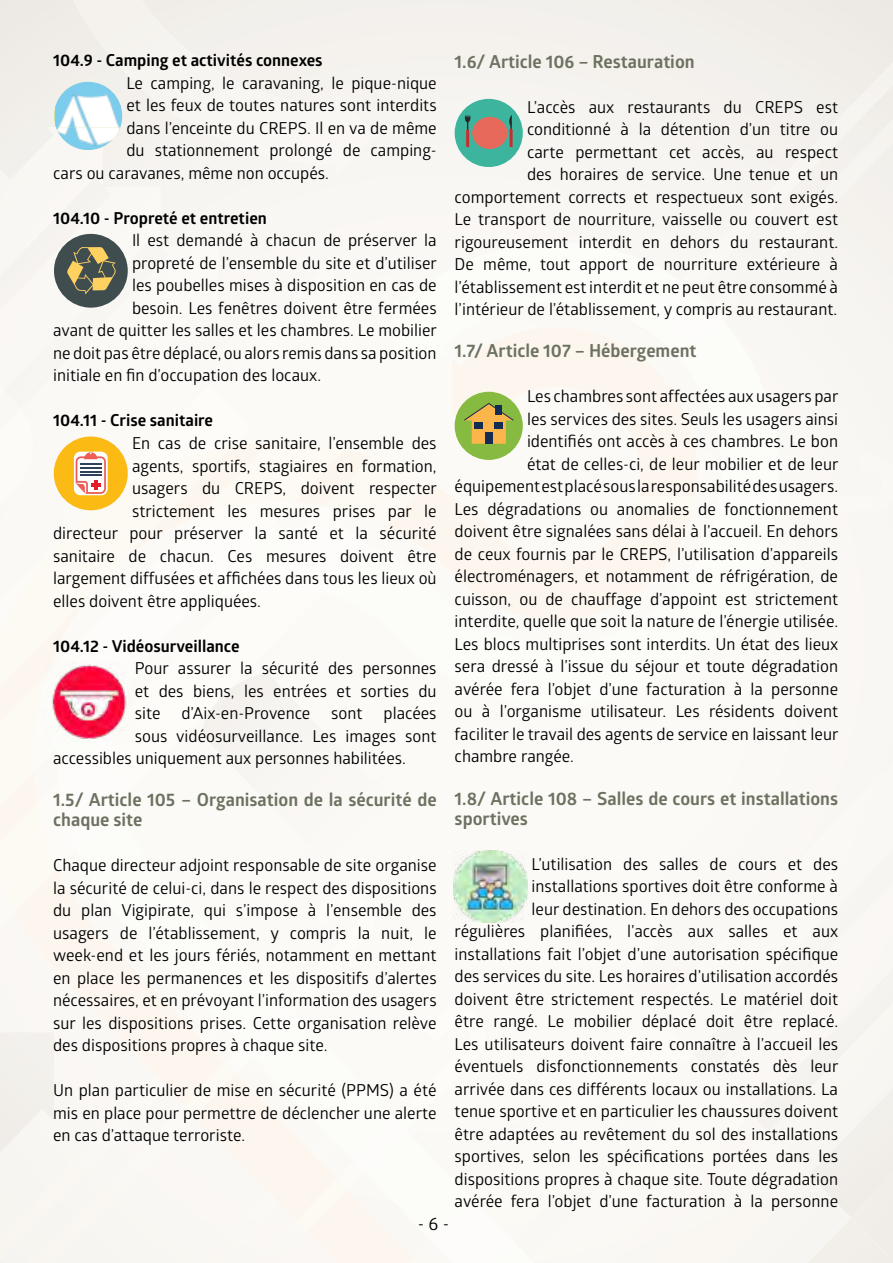
<style>
.page{position:relative;width:893px;height:1263px;background:#fff}
.page>*{position:absolute;margin:0;border:0;box-sizing:border-box;transform-origin:0 0}
.t1{font:700 18px/19.8px "Glober";color:#6c7160}
.t2{font:18px "Glober";color:#000}
.t3{font:16.5px/22.5px "Glober";color:#000;text-align:justify}
.t4{font:700 16.5px "Glober";color:#000}
</style>
<div class="page">
<div style="left:0;top:0;width:851px;height:557px;background:#f7f5f2"></div>
<div style="left:56px;top:0;width:320px;height:176px;background:#f5f3ef"></div>
<div style="left:57px;top:242px;width:722px;height:315px;background:#fbfaf6"></div>
<div style="left:33px;top:327px;width:664px;height:293px;background:#fcf8f5"></div>
<div style="left:652px;top:557px;width:241px;height:120px;background:#fbf9f6"></div>
<div style="left:814px;top:677px;width:79px;height:120px;background:#faf7f4"></div>
<div style="left:784px;top:797px;width:109px;height:56px;background:#faf8f5"></div>
<svg style="left:0;top:374px;width:493px;height:479px"></svg>
<svg style="left:212px;top:673px;width:55px;height:36px"></svg>
<div style="left:600px;top:456px;width:293px;height:54px;background:#fcfaf5"></div>
<div style="left:0;top:853px;width:893px;height:410px;background:#fbf9f5"></div>
<div style="left:0;top:180px;width:33px;height:531px;background:#faf8f4"></div>
<div style="left:681px;top:0;width:212px;height:319px;background:#f5f2ee"></div>
<svg style="left:664px;top:282px;width:58px;height:58px"></svg>
<img style="left:55px;top:82px;width:67px;height:46px">
<img style="left:56px;top:128px;width:64px;height:22px">
<div style="left:54px;top:234px;width:74px;height:74px;background:#404d4f;border-radius:50%"></div>
<svg style="left:67px;top:247px;width:49px;height:47px"></svg>
<div style="left:54px;top:436px;width:74px;height:74px;background:#fcba14;border-radius:50%"></div>
<div style="left:74px;top:452px;width:34px;height:43px;background:#fcffff;border-radius:6px"></div>
<svg style="left:75px;top:452px;width:31px;height:42px"></svg>
<img style="left:44px;top:662px;width:91px;height:79px">
<div style="left:455px;top:392px;width:68px;height:68px;background:#87ba40;border-radius:50%"></div>
<svg style="left:209px;top:254px;width:305px;height:291px"></svg>
<div style="left:475px;top:422px;width:8px;height:7px;background:#142b52"></div>
<div style="left:495px;top:422px;width:8px;height:7px;background:#142b52"></div>
<div style="left:485px;top:433px;width:8px;height:11px;background:#142b52"></div>
<div style="left:495px;top:406px;width:7px;height:9px;background:#142b52"></div>
<div style="left:455px;top:99px;width:68px;height:68px;background:#3db59e;border-radius:50%"></div>
<div style="left:472px;top:117px;width:35px;height:32px;background:#e6695c;border-radius:50%"></div>
<svg style="left:464px;top:115px;width:7px;height:32px"></svg>
<svg style="left:509px;top:115px;width:4px;height:32px"></svg>
<img style="left:454px;top:850px;width:73px;height:73px">
<p class="t4" style="left:53px;top:49px;width:271px">104.9 - Camping et activités connexes</p>
<p class="t3" style="left:126px;top:71px;width:312px">Le camping, le caravaning, le pique-nique</p>
<p class="t3" style="left:126px;top:94px;width:312px">et les feux de toutes natures sont interdits</p>
<p class="t3" style="left:126px;top:116px;width:312px">dans l’enceinte du CREPS. Il en va de même</p>
<p class="t3" style="left:126px;top:139px;width:312px">du stationnement prolongé de camping-</p>
<p class="t3" style="left:53px;top:161px;width:277px">cars ou caravanes, même non occupés.</p>
<p class="t4" style="left:53px;top:206px;width:215px">104.10 - Propreté et entretien</p>
<p class="t3" style="left:132px;top:229px;width:306px">Il est demandé à chacun de préserver la</p>
<p class="t3" style="left:132px;top:251px;width:306px">propreté de l’ensemble du site et d’utiliser</p>
<p class="t3" style="left:132px;top:274px;width:306px">les poubelles mises à disposition en cas de</p>
<p class="t3" style="left:132px;top:296px;width:306px">besoin. Les fenêtres doivent être fermées</p>
<p class="t3" style="left:53px;top:319px;width:385px">avant de quitter les salles et les chambres. Le mobilier</p>
<p class="t3" style="left:53px;top:341px;width:385px">ne doit pas être déplacé, ou alors remis dans sa position</p>
<p class="t3" style="left:53px;top:364px;width:269px">initiale en fin d’occupation des locaux.</p>
<p class="t4" style="left:53px;top:409px;width:161px">104.11 - Crise sanitaire</p>
<p class="t3" style="left:132px;top:431px;width:306px">En cas de crise sanitaire, l’ensemble des</p>
<p class="t3" style="left:132px;top:454px;width:306px">agents, sportifs, stagiaires en formation,</p>
<p class="t3" style="left:132px;top:476px;width:306px">usagers du CREPS, doivent respecter</p>
<p class="t3" style="left:132px;top:499px;width:306px">strictement les mesures prises par le</p>
<p class="t3" style="left:53px;top:521px;width:385px">directeur pour préserver la santé et la sécurité</p>
<p class="t3" style="left:53px;top:544px;width:385px">sanitaire de chacun. Ces mesures doivent être</p>
<p class="t3" style="left:53px;top:566px;width:385px">largement diffusées et affichées dans tous les lieux où</p>
<p class="t3" style="left:53px;top:589px;width:209px">elles doivent être appliquées.</p>
<p class="t4" style="left:53px;top:634px;width:188px">104.12 - Vidéosurveillance</p>
<p class="t3" style="left:135px;top:656px;width:303px">Pour assurer la sécurité des personnes et des biens, les entrées et sorties du site</p>
<p class="t3" style="left:181px;top:701px;width:130px">d’Aix-en-Provence</p>
<p class="t3" style="left:331px;top:701px;width:33px">sont</p>
<p class="t3" style="left:384px;top:701px;width:55px">placées</p>
<p class="t3" style="left:135px;top:724px;width:303px">sous vidéosurveillance. Les images sont</p>
<p class="t3" style="left:53px;top:746px;width:354px">accessibles uniquement aux personnes habilitées.</p>
<p class="t1" style="left:53px;top:790px;width:385px">1.5/ Article 105 – Organisation de la sécurité de chaque site</p>
<p class="t3" style="left:53px;top:853px;width:385px">Chaque directeur adjoint responsable de site organise la sécurité de celui-ci, dans le respect des dispositions du plan Vigipirate, qui s’impose à l’ensemble des usagers de l’établissement, y compris la nuit, le week-end et les jours fériés, notamment en mettant en place les permanences et les dispositifs d’alertes nécessaires, et en prévoyant l’information des usagers sur les dispositions prises. Cette organisation relève des dispositions propres à chaque site.</p>
<p class="t3" style="left:53px;top:1078px;width:385px">Un plan particulier de mise en sécurité (PPMS) a été mis en place pour permettre de déclencher une alerte en cas d’attaque terroriste.</p>
<p class="t1" style="left:455px;top:51px;width:242px">1.6/ Article 106 – Restauration</p>
<p class="t3" style="left:455px;top:95px;width:385px;text-align:right">L’accès aux restaurants du CREPS est conditionné à la détention d’un titre ou<br>carte permettant cet accès, au respect<br>des horaires de service. Une tenue et un comportement corrects et respectueux sont exigés.<br>Le transport de nourriture, vaisselle ou couvert est rigoureusement interdit en dehors du restaurant.<br>De même, tout apport de nourriture extérieure à l’établissement est interdit et ne peut être consommé à l’intérieur de l’établissement, y compris au restaurant.</p>
<p class="t1" style="left:455px;top:341px;width:243px">1.7/ Article 107 – Hébergement</p>
<p class="t3" style="left:527px;top:385px;width:313px">Les chambres sont affectées aux usagers par</p>
<p class="t3" style="left:527px;top:407px;width:313px">les services des sites. Seuls les usagers ainsi</p>
<p class="t3" style="left:527px;top:430px;width:313px">identifiés ont accès à ces chambres. Le bon</p>
<p class="t3" style="left:527px;top:452px;width:313px">état de celles-ci, de leur mobilier et de leur</p>
<p class="t3" style="left:455px;top:475px;width:385px">équipement est placé sous la responsabilité des usagers.</p>
<p class="t3" style="left:455px;top:497px;width:385px">Les dégradations ou anomalies de fonctionnement</p>
<p class="t3" style="left:455px;top:520px;width:385px">doivent être signalées sans délai à l’accueil. En dehors</p>
<p class="t3" style="left:455px;top:542px;width:385px">de ceux fournis par le CREPS, l’utilisation d’appareils</p>
<p class="t3" style="left:455px;top:565px;width:385px">électroménagers, et notamment de réfrigération, de</p>
<p class="t3" style="left:455px;top:587px;width:385px">cuisson, ou de chauffage d’appoint est strictement</p>
<p class="t3" style="left:455px;top:610px;width:385px">interdite, quelle que soit la nature de l’énergie utilisée.</p>
<p class="t3" style="left:455px;top:632px;width:385px">Les blocs multiprises sont interdits. Un état des lieux</p>
<p class="t3" style="left:455px;top:655px;width:385px">sera dressé à l’issue du séjour et toute dégradation</p>
<p class="t3" style="left:455px;top:677px;width:385px">avérée fera l’objet d’une facturation à la personne</p>
<p class="t3" style="left:455px;top:700px;width:385px">ou à l’organisme utilisateur. Les résidents doivent</p>
<p class="t3" style="left:455px;top:722px;width:385px">faciliter le travail des agents de service en laissant leur</p>
<p class="t3" style="left:455px;top:745px;width:121px">chambre rangée.</p>
<p class="t1" style="left:455px;top:788px;width:385px">1.8/ Article 108 – Salles de cours et installations sportives</p>
<p class="t3" style="left:455px;top:852px;width:385px;text-align:right">L’utilisation des salles de cours et des installations sportives doit être conforme à<br>leur destination. En dehors des occupations<br>régulières planifiées, l’accès aux salles et aux installations fait l’objet d’une autorisation spécifique des services du site. Les horaires d’utilisation accordés doivent être strictement respectés. Le matériel doit être rangé. Le mobilier déplacé doit être replacé.<br>Les utilisateurs doivent faire connaître à l’accueil les éventuels disfonctionnements constatés dès leur arrivée dans ces différents locaux ou installations. La tenue sportive et en particulier les chaussures doivent être adaptées au revêtement du sol des installations sportives, selon les spécifications portées dans les dispositions propres à chaque site. Toute dégradation avérée fera l’objet d’une facturation à la personne</p>
<p class="t2" style="left:418px;top:1211px;width:33px">- 6 -</p>
</div>
